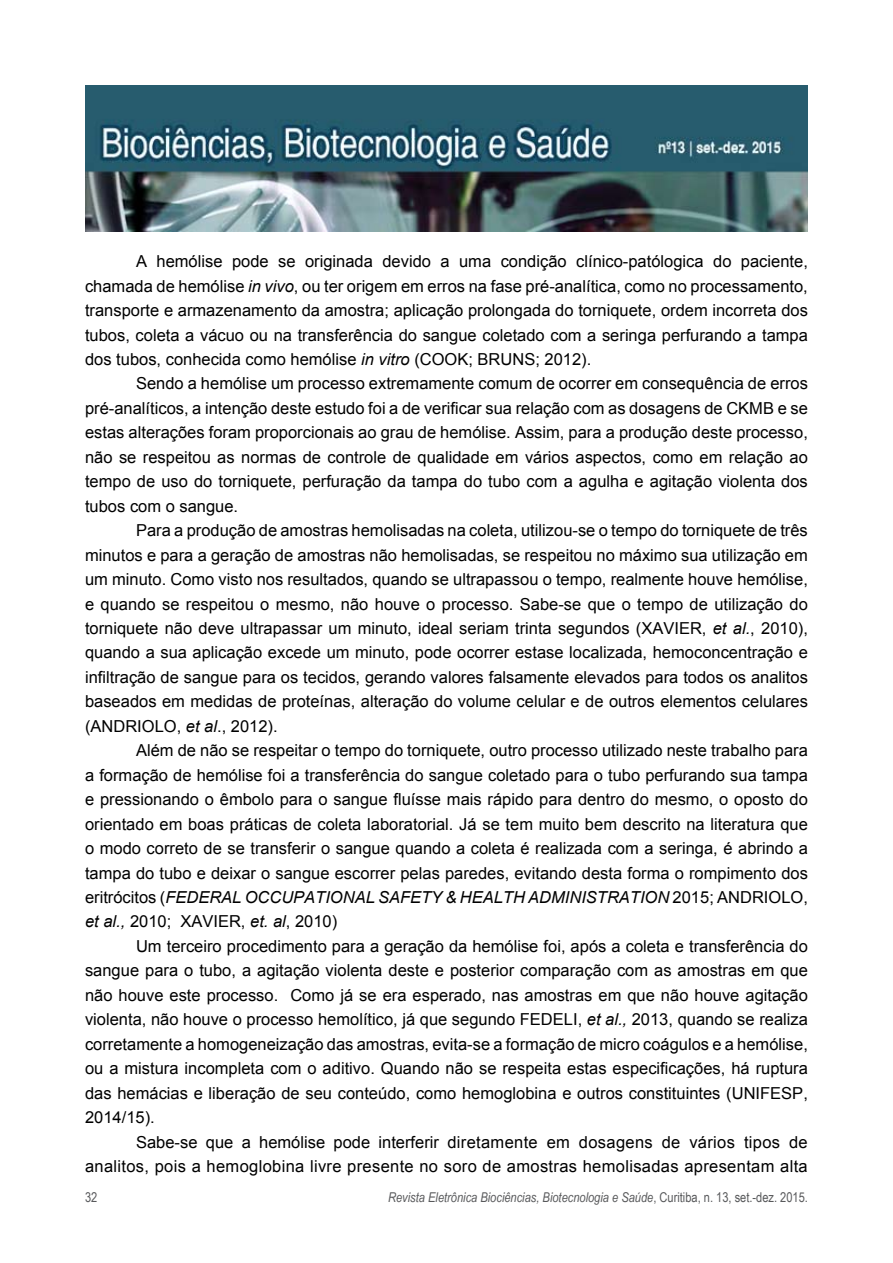
<style>
.page{position:relative;width:893px;height:1263px;background:#fff}
.page>*{position:absolute;margin:0;border:0;box-sizing:border-box;transform-origin:0 0}
.t1{font:16.5px/24.5px "Arial";color:#000;text-align:justify}
.t2{font:16.5px/24.5px "Arial";letter-spacing:.02em;color:#000;text-align:right}
.t3{font:italic 13.5px "Arial Narrow";color:#58595b}
.t4{font:13.5px "Arial Narrow";color:#58595b}
.s1{font-style:italic}
.s2{font-style:normal}
</style>
<div class="page">
<img style="left:85px;top:85px;width:723px;height:146px">
<p class="t1" style="left:85px;top:249px;width:724px;text-indent:51px">A hemólise pode se originada devido a uma condição clínico-patólogica do paciente, chamada de hemólise <span class="s1">in vivo</span>, ou ter origem em erros na fase pré-analítica, como no processamento, transporte e armazenamento da amostra; aplicação prolongada do torniquete, ordem incorreta dos tubos, coleta a vácuo ou na transferência do sangue coletado com a seringa perfurando a tampa dos tubos, conhecida como hemólise <span class="s1">in vitro</span> (COOK; BRUNS; 2012).</p>
<p class="t1" style="left:85px;top:372px;width:724px;text-indent:51px">Sendo a hemólise um processo extremamente comum de ocorrer em consequência de erros pré-analíticos, a intenção deste estudo foi a de verificar sua relação com as dosagens de CKMB e se estas alterações foram proporcionais ao grau de hemólise. Assim, para a produção deste processo, não se respeitou as normas de controle de qualidade em vários aspectos, como em relação ao tempo de uso do torniquete, perfuração da tampa do tubo com a agulha e agitação violenta dos tubos com o sangue.</p>
<p class="t1" style="left:85px;top:518px;width:724px;text-indent:51px">Para a produção de amostras hemolisadas na coleta, utilizou-se o tempo do torniquete de três minutos e para a geração de amostras não hemolisadas, se respeitou no máximo sua utilização em um minuto. Como visto nos resultados, quando se ultrapassou o tempo, realmente houve hemólise, e quando se respeitou o mesmo, não houve o processo. Sabe-se que o tempo de utilização do torniquete não deve ultrapassar um minuto, ideal seriam trinta segundos (XAVIER, <span class="s1">et al.</span>, 2010), quando a sua aplicação excede um minuto, pode ocorrer estase localizada, hemoconcentração e infiltração de sangue para os tecidos, gerando valores falsamente elevados para todos os analitos baseados em medidas de proteínas, alteração do volume celular e de outros elementos celulares (ANDRIOLO, <span class="s1">et al</span>., 2012).</p>
<p class="t1" style="left:85px;top:738px;width:724px;text-indent:51px">Além de não se respeitar o tempo do torniquete, outro processo utilizado neste trabalho para a formação de hemólise foi a transferência do sangue coletado para o tubo perfurando sua tampa e pressionando o êmbolo para o sangue fluísse mais rápido para dentro do mesmo, o oposto do orientado em boas práticas de coleta laboratorial. Já se tem muito bem descrito na literatura que o modo correto de se transferir o sangue quando a coleta é realizada com a seringa, é abrindo a tampa do tubo e deixar o sangue escorrer pelas paredes, evitando desta forma o rompimento dos eritrócitos (<span class="s1">FEDERAL OCCUPATIONAL SAFETY &amp; HEALTH ADMINISTRATION</span> 2015; ANDRIOLO, <span class="s1">et al.,</span> 2010; XAVIER, <span class="s1">et. al</span>, 2010)</p>
<p class="t1" style="left:85px;top:934px;width:724px;text-indent:51px">Um terceiro procedimento para a geração da hemólise foi, após a coleta e transferência do sangue para o tubo, a agitação violenta deste e posterior comparação com as amostras em que não houve este processo. Como já se era esperado, nas amostras em que não houve agitação violenta, não houve o processo hemolítico, já que segundo FEDELI, <span class="s1">et al.,</span> 2013, quando se realiza corretamente a homogeneização das amostras, evita-se a formação de micro coágulos e a hemólise, ou a mistura incompleta com o aditivo. Quando não se respeita estas especificações, há ruptura das hemácias e liberação de seu conteúdo, como hemoglobina e outros constituintes (UNIFESP, 2014/15).</p>
<p class="t2" style="left:85px;top:1130px;width:724px">Sabe-se que a hemólise pode interferir diretamente em dosagens de vários tipos de analitos, pois a hemoglobina livre presente no soro de amostras hemolisadas apresentam alta</p>
<p class="t4" style="left:85px;top:1187px;width:14px">32</p>
<p class="t3" style="left:388px;top:1188px;width:421px">Revista Eletrônica Biociências, Biotecnologia e Saúde<span class="s2">, Curitiba, n. 13, set.-dez. 2015.</span></p>
</div>
